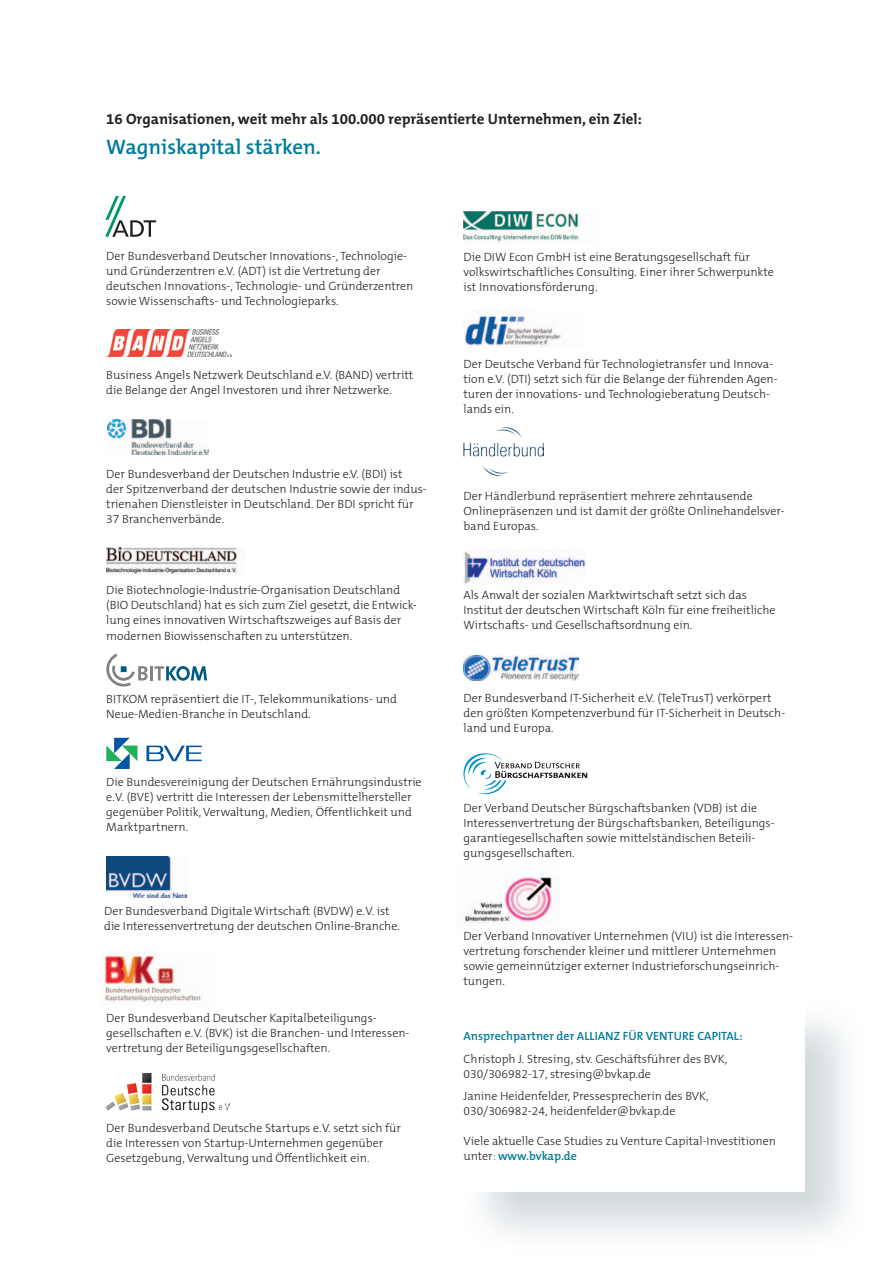
<style>
.page{position:relative;width:893px;height:1263px;background:#fff}
.page>*{position:absolute;margin:0;border:0;box-sizing:border-box;transform-origin:0 0}
.t1{font:600 21px "The Mix B6";color:#007b9c}
.t2{font:700 15px "The Mix B7";color:#231f20}
.t3{font:300 12px/15px "The Mix B3";color:#231f20}
.t4{font:600 12px "The Mix B6";color:#007b9c}
.s1{font-family:"The Mix B3";font-weight:300;color:#231f20}
.s2{font-family:"The Mix B3";font-weight:300}
</style>
<div class="page">
<img style="left:107px;top:330px;width:125px;height:26px">
<img style="left:107px;top:419px;width:102px;height:36px">
<svg style="left:105px;top:196px;width:51px;height:41px"></svg>
<img style="left:464px;top:315px;width:98px;height:32px">
<img style="left:463px;top:551px;width:123px;height:33px">
<img style="left:463px;top:656px;width:115px;height:25px">
<img style="left:463px;top:877px;width:90px;height:47px">
<svg style="left:463px;top:753px;width:124px;height:41px"></svg>
<img style="left:463px;top:427px;width:81px;height:50px">
<img style="left:106px;top:547px;width:133px;height:28px">
<svg style="left:106px;top:653px;width:101px;height:33px"></svg>
<img style="left:106px;top:1073px;width:124px;height:39px">
<img style="left:463px;top:211px;width:116px;height:33px">
<svg style="left:106px;top:738px;width:31px;height:31px"></svg>
<svg style="left:146px;top:746px;width:56px;height:15px"></svg>
<img style="left:106px;top:856px;width:80px;height:41px">
<img style="left:103px;top:954px;width:99px;height:50px">
<div style="left:460px;top:998px;width:408px;height:258px;background:#a7b6be;opacity:.5"></div>
<div style="left:463px;top:1002px;width:342px;height:190px;background:#fff"></div>
<p class="t2" style="left:106px;top:111px;width:537px">16 Organisationen, weit mehr als 100.000 repräsentierte Unternehmen, ein Ziel:</p>
<h1 class="t1" style="left:106px;top:135px;width:216px">Wagniskapital stärken.</h1>
<p class="t3" style="left:106px;top:249px;width:309px">Der Bundesverband Deutscher Innovations-, Technologie&shy;und Gründerzentren e.V. (ADT) ist die Vertretung der deutschen Innovations-, Technologie- und Gründerzentren sowie Wissenschafts- und Technologieparks.</p>
<p class="t3" style="left:106px;top:368px;width:308px">Business Angels Netzwerk Deutschland e.V. (BAND) vertritt die Belange der Angel Investoren und ihrer Netzwerke.</p>
<p class="t3" style="left:106px;top:467px;width:322px">Der Bundesverband der Deutschen Industrie e.V. (BDI) ist<br>der Spitzenverband der deutschen Industrie sowie der indus&shy;trienahen Dienstleister in Deutschland. Der BDI spricht für 37 Branchenverbände.</p>
<p class="t3" style="left:106px;top:583px;width:312px">Die Biotechnologie-Industrie-Organisation Deutschland (BIO Deutschland) hat es sich zum Ziel gesetzt, die Entwick&shy;lung eines innovativen Wirtschaftszweiges auf Basis der modernen Biowissenschaften zu unterstützen.</p>
<p class="t3" style="left:106px;top:692px;width:292px">BITKOM repräsentiert die IT-, Telekommunikations- und<br>Neue-Medien-Branche in Deutschland.</p>
<p class="t3" style="left:106px;top:774px;width:317px">Die Bundesvereinigung der Deutschen Ernährungsindustrie e.V. (BVE) vertritt die Interessen der Lebensmittelhersteller gegenüber Politik, Verwaltung, Medien, Öffentlichkeit und Marktpartnern.</p>
<p class="t3" style="left:104px;top:904px;width:297px">Der Bundesverband Digitale Wirtschaft (BVDW) e.V. ist die Interessenvertretung der deutschen Online-Branche.</p>
<p class="t3" style="left:106px;top:1011px;width:305px">Der Bundesverband Deutscher Kapitalbeteiligungs&shy;gesellschaften e.V. (BVK) ist die Branchen- und Interessen&shy;vertretung der Beteiligungsgesellschaften.</p>
<p class="t3" style="left:106px;top:1121px;width:296px">Der Bundesverband Deutsche Startups e.V. setzt sich für die Interessen von Startup-Unternehmen gegenüber<br>Gesetzgebung, Verwaltung und Öffentlichkeit ein.</p>
<p class="t3" style="left:463px;top:250px;width:312px">Die DIW Econ GmbH ist eine Beratungsgesellschaft für volkswirtschaftliches Consulting. Einer ihrer Schwerpunkte ist Innovationsförderung.</p>
<p class="t3" style="left:463px;top:357px;width:316px">Der Deutsche Verband für Technologietransfer und Innova&shy;tion e.V. (DTI) setzt sich für die Belange der führenden Agen&shy;turen der innovations- und Technologieberatung Deutsch&shy;lands ein.</p>
<p class="t3" style="left:463px;top:488px;width:322px">Der Händlerbund repräsentiert mehrere zehntausende<br>Onlinepräsenzen und ist damit der größte Onlinehandelsver&shy;band Europas.</p>
<p class="t3" style="left:463px;top:587px;width:314px">Als Anwalt der sozialen Marktwirtschaft setzt sich das<br>Institut der deutschen Wirtschaft Köln für eine freiheitliche<br>Wirtschafts- und Gesellschaftsordnung ein.</p>
<p class="t3" style="left:463px;top:691px;width:323px">Der Bundesverband IT-Sicherheit e.V. (TeleTrusT) verkörpert den größten Kompetenzverbund für IT-Sicherheit in Deutsch&shy;land und Europa.</p>
<p class="t3" style="left:463px;top:801px;width:313px">Der Verband Deutscher Bürgschaftsbanken (VDB) ist die Interessenvertretung der Bürgschaftsbanken, Beteiligungs&shy;garantiegesellschaften sowie mittelständischen Beteili&shy;gungsgesellschaften.</p>
<p class="t3" style="left:463px;top:928px;width:331px">Der Verband Innovativer Unternehmen (VIU) ist die Interessen&shy;vertretung forschender kleiner und mittlerer Unternehmen sowie gemeinnütziger externer Industrieforschungseinrich&shy;tungen.</p>
<p class="t4" style="left:463px;top:1030px;width:281px">Ansprechpartner der ALLIANZ FÜR VENTURE CAPITAL:</p>
<p class="t3" style="left:463px;top:1052px;width:265px">Christoph J. Stresing, stv. Geschäftsführer des BVK,<br>030/306982-17, stresing@bvkap.de</p>
<p class="t3" style="left:463px;top:1089px;width:247px">Janine Heidenfelder, Pressesprecherin des BVK,<br>030/306982-24, heidenfelder@bvkap.de</p>
<p class="t3" style="left:463px;top:1134px;width:314px">Viele aktuelle Case Studies zu Venture Capital-Investitionen</p>
<p class="t4" style="left:463px;top:1150px;width:115px"><span class="s1">unter</span><span class="s2">:</span> www.bvkap.de</p>
</div>
